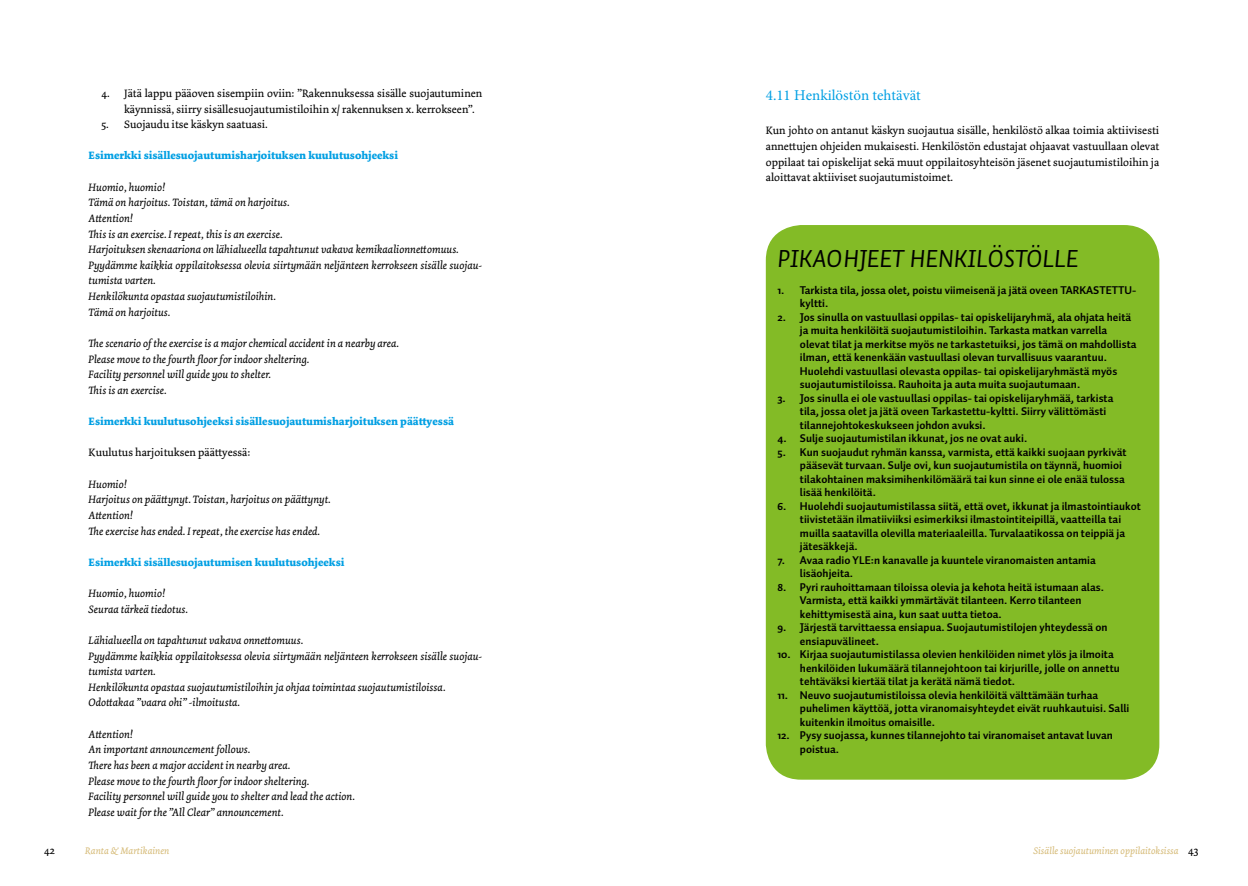
<style>
.page{position:relative;width:1248px;height:886px;background:#fff}
.page>*{position:absolute;margin:0;border:0;box-sizing:border-box;transform-origin:0 0}
.t1{font:25px "Auto Pro Regular Italic Small Caps";color:#000}
.t2{font:15px "Minion Pro";color:#009fe3}
.t3{font:700 11.25px/13.5px "Auto Pro";color:#000}
.t4{font:italic 11.25px/15.6px "Dolly Pro";color:#000}
.t5{font:11.25px/15.6px "Dolly Pro";color:#000}
.t6{font:700 11.25px "Dolly Pro";color:#009fe3}
.t7{font:italic 10px "Dolly Pro";color:#d6bb78}
.s1{font-style:normal;font-size:11.25px;color:#000}
</style>
<div class="page">
<div style="left:765px;top:225px;width:394px;height:555px;background:#83bb26;border-radius:35px"></div>
<p class="t5" style="left:124px;top:85px;width:359px;text-indent:-22px">4. Jätä lappu pääoven sisempiin oviin: ”Rakennuksessa sisälle suojautuminen käynnissä, siirry sisällesuojautumistiloihin x/ rakennuksen x. kerrokseen”.</p>
<p class="t5" style="left:102px;top:117px;width:168px">5. Suojaudu itse käskyn saatuasi.</p>
<p class="t6" style="left:89px;top:148px;width:311px">Esimerkki sisällesuojautumisharjoituksen kuulutusohjeeksi</p>
<p class="t4" style="left:89px;top:179px;width:395px">Huomio, huomio!<br>Tämä on harjoitus. Toistan, tämä on harjoitus.<br>Attention!<br>This is an exercise. I repeat, this is an exercise.<br>Harjoituksen skenaariona on lähialueella tapahtunut vakava kemikaalionnettomuus.<br>Pyydämme kaikkia oppilaitoksessa olevia siirtymään neljänteen kerrokseen sisälle suojau&shy;tumista varten.<br>Henkilökunta opastaa suojautumistiloihin.<br>Tämä on harjoitus.</p>
<p class="t4" style="left:89px;top:335px;width:312px">The scenario of the exercise is a major chemical accident in a nearby area.<br>Please move to the fourth floor for indoor sheltering.<br>Facility personnel will guide you to shelter.<br>This is an exercise.</p>
<p class="t6" style="left:89px;top:414px;width:367px">Esimerkki kuulutusohjeeksi sisällesuojautumisharjoituksen päättyessä</p>
<p class="t5" style="left:89px;top:445px;width:163px">Kuulutus harjoituksen päättyessä:</p>
<p class="t4" style="left:89px;top:476px;width:244px">Huomio!<br>Harjoitus on päättynyt. Toistan, harjoitus on päättynyt.<br>Attention!<br>The exercise has ended. I repeat, the exercise has ended.</p>
<p class="t6" style="left:89px;top:555px;width:257px">Esimerkki sisällesuojautumisen kuulutusohjeeksi</p>
<p class="t4" style="left:89px;top:585px;width:101px">Huomio, huomio!<br>Seuraa tärkeä tiedotus.</p>
<p class="t4" style="left:89px;top:632px;width:395px">Lähialueella on tapahtunut vakava onnettomuus.<br>Pyydämme kaikkia oppilaitoksessa olevia siirtymään neljänteen kerrokseen sisälle suojau&shy;tumista varten.<br>Henkilökunta opastaa suojautumistiloihin ja ohjaa toimintaa suojautumistiloissa.<br>Odottakaa ”vaara ohi” -ilmoitusta.</p>
<p class="t4" style="left:89px;top:726px;width:268px">Attention!<br>An important announcement follows.<br>There has been a major accident in nearby area.<br>Please move to the fourth floor for indoor sheltering.<br>Facility personnel will guide you to shelter and lead the action.<br>Please wait for the ”All Clear” announcement.</p>
<h2 class="t2" style="left:765px;top:85px;width:156px">4.11 Henkilöstön tehtävät</h2>
<p class="t5" style="left:765px;top:123px;width:395px;text-align:justify">Kun johto on antanut käskyn suojautua sisälle, henkilöstö alkaa toimia aktiivisesti annettujen ohjeiden mukaisesti. Henkilöstön edustajat ohjaavat vastuullaan olevat oppilaat tai opiskelijat sekä muut oppilaitosyhteisön jäsenet suojautumistiloihin ja aloittavat aktiiviset suojautumistoimet.</p>
<h1 class="t1" style="left:777px;top:241px;width:302px">PIKAOHJEET HENKILÖSTÖLLE</h1>
<p class="t3" style="left:799px;top:283px;width:337px;text-indent:-22px">1. Tarkista tila, jossa olet, poistu viimeisenä ja jätä oveen TARKASTETTU&shy;kyltti.</p>
<p class="t3" style="left:799px;top:310px;width:338px;text-indent:-22px">2. Jos sinulla on vastuullasi oppilas- tai opiskelijaryhmä, ala ohjata heitä ja muita henkilöitä suojautumistiloihin. Tarkasta matkan varrella olevat tilat ja merkitse myös ne tarkastetuiksi, jos tämä on mahdollista ilman, että kenenkään vastuullasi olevan turvallisuus vaarantuu.<br>Huolehdi vastuullasi olevasta oppilas- tai opiskelijaryhmästä myös suojautumistiloissa. Rauhoita ja auta muita suojautumaan.</p>
<p class="t3" style="left:799px;top:391px;width:315px;text-indent:-22px">3. Jos sinulla ei ole vastuullasi oppilas- tai opiskelijaryhmää, tarkista tila, jossa olet ja jätä oveen Tarkastettu-kyltti. Siirry välittömästi tilannejohtokeskukseen johdon avuksi.</p>
<p class="t3" style="left:777px;top:431px;width:251px">4. Sulje suojautumistilan ikkunat, jos ne ovat auki.</p>
<p class="t3" style="left:799px;top:445px;width:328px;text-indent:-22px">5. Kun suojaudut ryhmän kanssa, varmista, että kaikki suojaan pyrkivät pääsevät turvaan. Sulje ovi, kun suojautumistila on täynnä, huomioi tilakohtainen maksimihenkilömäärä tai kun sinne ei ole enää tulossa lisää henkilöitä.</p>
<p class="t3" style="left:799px;top:499px;width:342px;text-indent:-22px">6. Huolehdi suojautumistilassa siitä, että ovet, ikkunat ja ilmastointiaukot tiivistetään ilmatiiviiksi esimerkiksi ilmastointiteipillä, vaatteilla tai muilla saatavilla olevilla materiaaleilla. Turvalaatikossa on teippiä ja jätesäkkejä.</p>
<p class="t3" style="left:799px;top:553px;width:297px;text-indent:-22px">7. Avaa radio YLE:n kanavalle ja kuuntele viranomaisten antamia lisäohjeita.</p>
<p class="t3" style="left:799px;top:580px;width:305px;text-indent:-22px">8. Pyri rauhoittamaan tiloissa olevia ja kehota heitä istumaan alas.<br>Varmista, että kaikki ymmärtävät tilanteen. Kerro tilanteen kehittymisestä aina, kun saat uutta tietoa.</p>
<p class="t3" style="left:799px;top:620px;width:309px;text-indent:-22px">9. Järjestä tarvittaessa ensiapua. Suojautumistilojen yhteydessä on ensiapuvälineet.</p>
<p class="t3" style="left:799px;top:647px;width:321px;text-indent:-22px">10. Kirjaa suojautumistilassa olevien henkilöiden nimet ylös ja ilmoita henkilöiden lukumäärä tilannejohtoon tai kirjurille, jolle on annettu tehtäväksi kiertää tilat ja kerätä nämä tiedot.</p>
<p class="t3" style="left:799px;top:688px;width:331px;text-indent:-22px">11. Neuvo suojautumistiloissa olevia henkilöitä välttämään turhaa puhelimen käyttöä, jotta viranomaisyhteydet eivät ruuhkautuisi. Salli kuitenkin ilmoitus omaisille.</p>
<p class="t3" style="left:799px;top:728px;width:314px;text-indent:-22px">12. Pysy suojassa, kunnes tilannejohto tai viranomaiset antavat luvan poistua.</p>
<p class="t5" style="left:44px;top:843px;width:12px">42</p>
<p class="t7" style="left:85px;top:844px;width:86px">Ranta &amp; Martikainen</p>
<p class="t7" style="left:1033px;top:844px;width:166px">Sisälle suojautuminen oppilaitoksissa <span class="s1">43</span></p>
</div>
